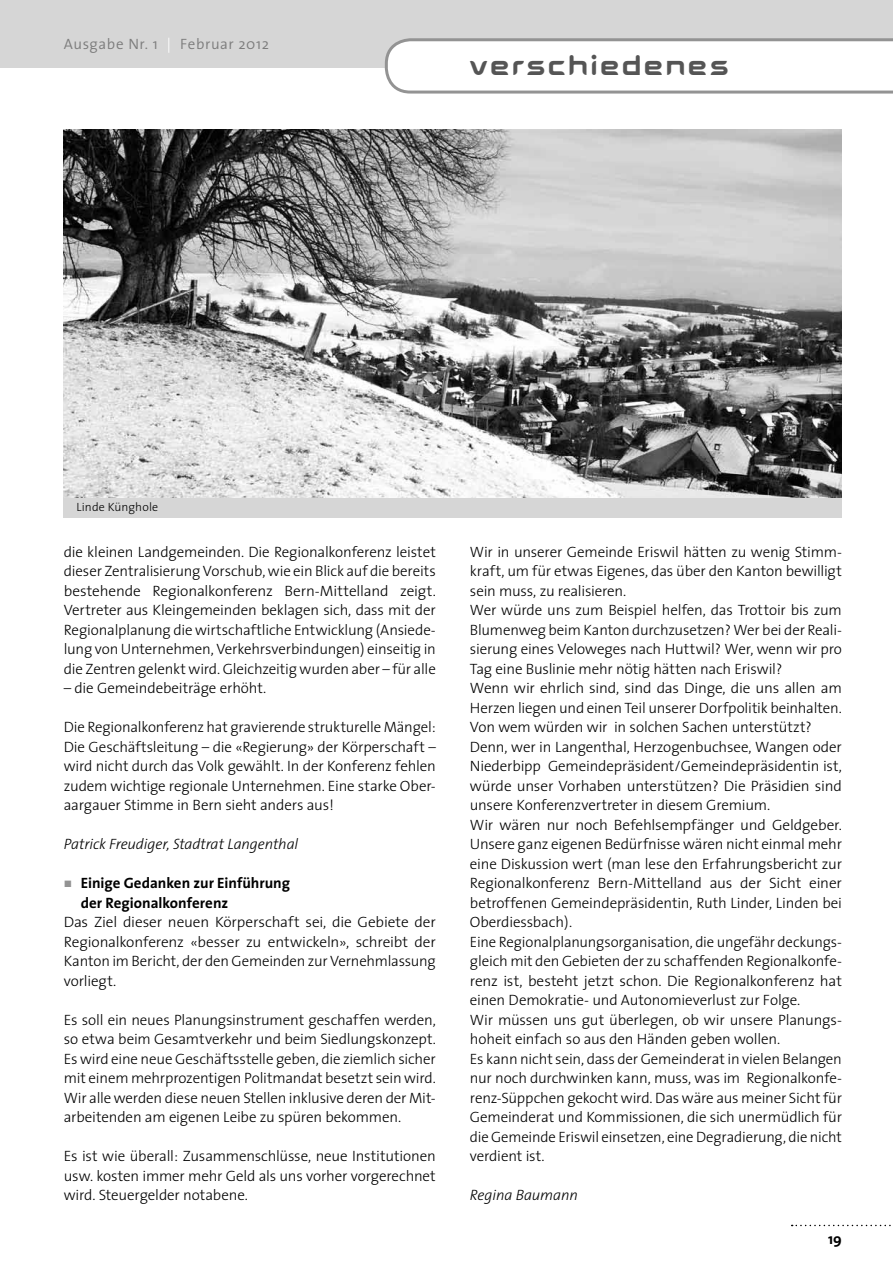
<style>
.page{position:relative;width:893px;height:1263px;background:#fff}
.page>*{position:absolute;margin:0;border:0;box-sizing:border-box;transform-origin:0 0}
.t1{font:30px "Aura";letter-spacing:.075em;color:#555}
.t2{font:300 15px/19.5px "The Sans";letter-spacing:-.015em;color:#000;text-align:justify}
.t3{font:700 15px/19.5px "The Sans";letter-spacing:-.005em;color:#000}
.t4{font:italic 300 15px "The Sans";letter-spacing:-.01em;color:#000}
.t5{font:300 15px "The Sans";letter-spacing:.04em;color:#7c7c7c}
.t6{font:300 12px "The Sans";letter-spacing:.01em;color:#000}
.s1{color:#fff}
</style>
<div class="page">
<div style="left:0;top:0;width:893px;height:68px;background:#d6d6d6"></div>
<svg style="left:385px;top:38px;width:508px;height:56px"></svg>
<svg style="left:792px;top:1225px;width:99px;height:1px"></svg>
<img style="left:64px;top:129px;width:778px;height:369px">
<div style="left:64px;top:498px;width:778px;height:20px;background:#d6d6d6"></div>
<p class="t5" style="left:64px;top:32px;width:207px">Ausgabe Nr. 1 <span class="s1">|</span> Februar 2012</p>
<h1 class="t1" style="left:470px;top:54px;width:260px">verschiedenes</h1>
<p class="t6" style="left:77px;top:497px;width:83px">Linde Künghole</p>
<p class="t2" style="left:64px;top:541px;width:374px">die kleinen Landgemeinden. Die Regionalkonferenz leistet dieser Zentralisierung Vorschub, wie ein Blick auf die bereits bestehende Regionalkonferenz Bern-Mittelland zeigt.<br>Vertreter aus Kleingemeinden beklagen sich, dass mit der Regionalplanung die wirtschaftliche Entwicklung (Ansiede&shy;lung von Unternehmen, Verkehrsverbindungen) einseitig in die Zentren gelenkt wird. Gleichzeitig wurden aber – für alle</p>
<p class="t2" style="left:64px;top:678px;width:204px">– die Gemeindebeiträge erhöht.</p>
<p class="t2" style="left:64px;top:717px;width:374px">Die Regionalkonferenz hat gravierende strukturelle Mängel:<br>Die Geschäftsleitung – die «Regierung» der Körperschaft – wird nicht durch das Volk gewählt. In der Konferenz fehlen zudem wichtige regionale Unternehmen. Eine starke Ober&shy;aargauer Stimme in Bern sieht anders aus!</p>
<p class="t4" style="left:64px;top:832px;width:236px">Patrick Freudiger, Stadtrat Langenthal</p>
<p class="t3" style="left:81px;top:873px;width:211px">Einige Gedanken zur Einführung der -Regionalkonferenz</p>
<p class="t2" style="left:64px;top:912px;width:374px">Das Ziel dieser neuen Körperschaft sei, die Gebiete der Regionalkonferenz «besser zu entwickeln», schreibt der Kanton im Bericht, der den Gemeinden zur Vernehmlassung vorliegt.</p>
<p class="t2" style="left:64px;top:1009px;width:374px">Es soll ein neues Planungsinstrument geschaffen werden, so etwa beim Gesamtverkehr und beim Siedlungskonzept.<br>Es wird eine neue Geschäftsstelle geben, die ziemlich sicher mit einem mehrprozentigen Politmandat besetzt sein wird.<br>Wir alle werden diese neuen Stellen inklusive deren der Mit&shy;arbeitenden am eigenen Leibe zu spüren bekommen.</p>
<p class="t2" style="left:64px;top:1146px;width:374px">Es ist wie überall: Zusammenschlüsse, neue Institutionen usw. kosten immer mehr Geld als uns vorher vorgerechnet wird. Steuergelder notabene.</p>
<p class="t2" style="left:470px;top:541px;width:374px;text-align:left">Wir in unserer Gemeinde Eriswil hätten zu wenig Stimm&shy;kraft, um für etwas Eigenes, das über den Kanton bewilligt sein muss, zu realisieren.<br>Wer würde uns zum Beispiel helfen, das Trottoir bis zum Blumenweg beim Kanton durchzusetzen? Wer bei der Reali&shy;sierung eines Veloweges nach Huttwil? Wer, wenn wir pro Tag eine Buslinie mehr nötig hätten nach Eriswil?<br>Wenn wir ehrlich sind, sind das Dinge, die uns allen am Herzen liegen und einen Teil unserer Dorfpolitik beinhalten.<br>Von wem würden wir in solchen Sachen unterstützt?<br>Denn, wer in Langenthal, Herzogenbuchsee, Wangen oder Niederbipp Gemeindepräsident/Gemeindepräsidentin ist, würde unser Vorhaben unterstützen? Die Präsidien sind unsere Konferenzvertreter in diesem Gremium.<br>Wir wären nur noch Befehlsempfänger und Geldgeber.<br>Unsere ganz eigenen Bedürfnisse wären nicht einmal mehr eine Diskussion wert (man lese den Erfahrungsbericht zur Regionalkonferenz Bern-Mittelland aus der Sicht einer betroffenen Gemeindepräsidentin, Ruth Linder, Linden bei Oberdiessbach).<br>Eine Regionalplanungsorganisation, die ungefähr deckungs&shy;gleich mit den Gebieten der zu schaffenden Regionalkonfe&shy;renz ist, besteht jetzt schon. Die Regionalkonferenz hat einen Demokratie- und Autonomieverlust zur Folge.<br>Wir müssen uns gut überlegen, ob wir unsere Planungs&shy;hoheit einfach so aus den Händen geben wollen.<br>Es kann nicht sein, dass der Gemeinderat in vielen Belangen nur noch durchwinken kann, muss, was im Regionalkonfe&shy;renz-Süppchen gekocht wird. Das wäre aus meiner Sicht für Gemeinderat und Kommissionen, die sich unermüdlich für die Gemeinde Eriswil einsetzen, eine Degradierung, die nicht verdient ist.</p>
<p class="t4" style="left:470px;top:1183px;width:109px">Regina Baumann</p>
<p class="t3" style="left:828px;top:1229px;width:15px">19</p>
</div>
